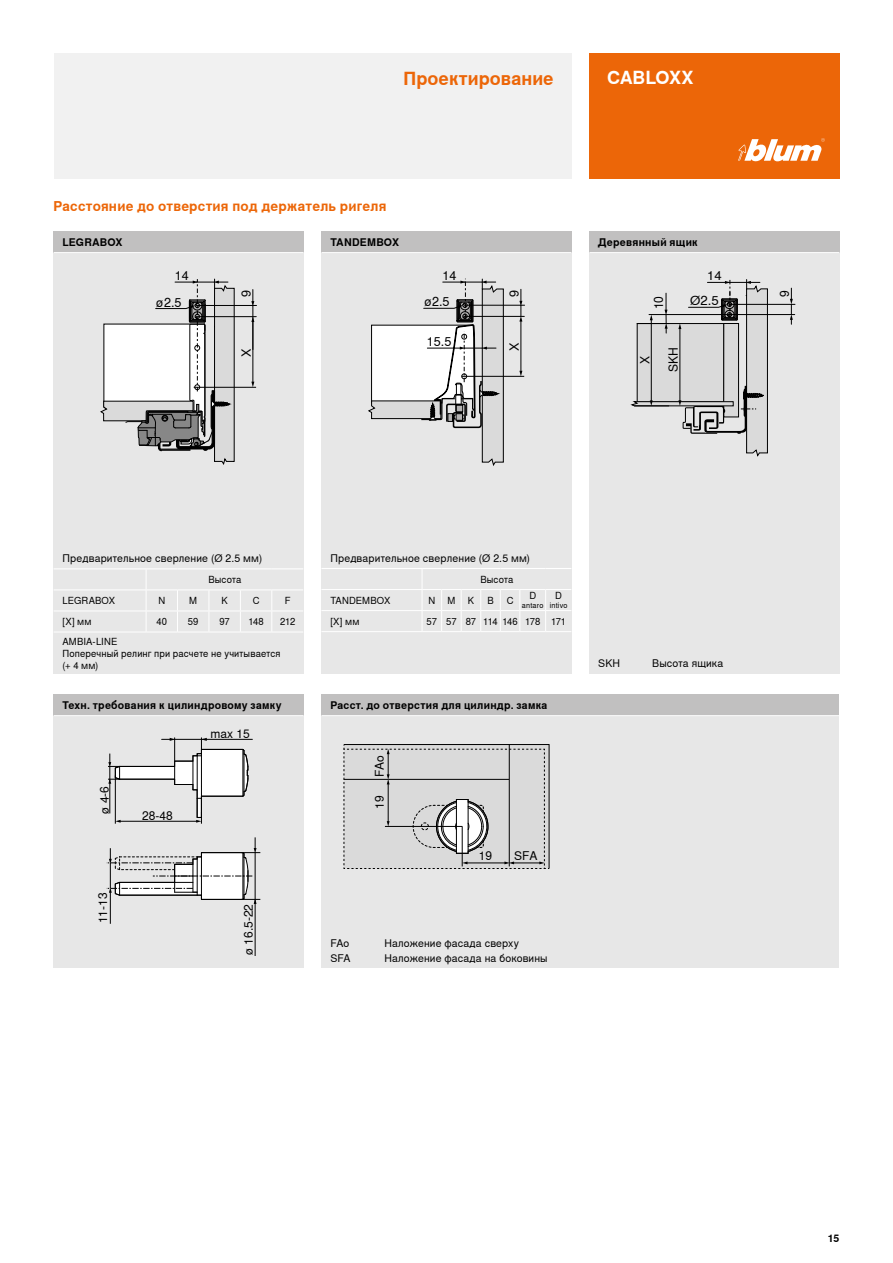
<style>
.page{position:relative;width:893px;height:1263px;background:#fff}
.page>*{position:absolute;margin:0;border:0;box-sizing:border-box;transform-origin:0 0}
.t1{font:700 18px "Nimbus Sans Global";color:#ec6608}
.t2{font:700 18px "Nimbus Sans Global";letter-spacing:-.015em;color:#fff}
.t3{font:700 13.5px "Nimbus Sans Global";letter-spacing:.015em;color:#ec6608}
.t4{font:12.6px "Nimbus Sans Global";color:#000}
.t5{font:12.6px "Nimbus Sans Global";color:#000;scale:.96 1}
.t6{font:12.6px "Nimbus Sans Global";color:#000;scale:1.05 1}
.t7{font:12px "Nimbus Sans Global";color:#000}
.t8{font:10.5px "Nimbus Sans Global";letter-spacing:.015em;color:#000}
.t9{font:700 10.5px "Nimbus Sans Global";letter-spacing:.025em;color:#000}
.t10{font:9.75px/11.7px "Nimbus Sans Global";letter-spacing:.015em;color:#000}
.t11{font:9.75px "Nimbus Sans Global";letter-spacing:-.02em;color:#000}
.t12{font:7.5px "Nimbus Sans Global";letter-spacing:.025em;color:#000}
</style>
<div class="page">
<div style="left:589px;top:54px;width:250px;height:125px;background:#ec6608"></div>
<div style="left:54px;top:54px;width:517px;height:125px;background:#f0f0f0"></div>
<svg style="left:738px;top:138px;width:87px;height:23px"></svg>
<div style="left:321px;top:232px;width:250px;height:441px;background:#e7e7e7"></div>
<div style="left:54px;top:232px;width:250px;height:441px;background:#e7e7e7"></div>
<div style="left:321px;top:695px;width:518px;height:273px;background:#e7e7e7"></div>
<div style="left:589px;top:232px;width:250px;height:441px;background:#e7e7e7"></div>
<div style="left:54px;top:695px;width:250px;height:273px;background:#e7e7e7"></div>
<div style="left:54px;top:232px;width:250px;height:21px;background:#c1c0c0"></div>
<div style="left:321px;top:232px;width:250px;height:21px;background:#c1c0c0"></div>
<div style="left:589px;top:232px;width:250px;height:21px;background:#c1c0c0"></div>
<div style="left:321px;top:695px;width:518px;height:21px;background:#c1c0c0"></div>
<div style="left:54px;top:695px;width:250px;height:21px;background:#c1c0c0"></div>
<hr style="left:729px;top:304px;width:66px;height:1px;background:#000">
<hr style="left:649px;top:314px;width:146px;height:1px;background:#000">
<svg style="left:790px;top:288px;width:3px;height:36px"></svg>
<svg style="left:630px;top:279px;width:138px;height:178px"></svg>
<hr style="left:464px;top:305px;width:61px;height:1px;background:#000">
<hr style="left:464px;top:316px;width:60px;height:1px;background:#000">
<hr style="left:462px;top:376px;width:62px;height:1px;background:#000">
<hr style="left:521px;top:321px;width:1px;height:51px;background:#000">
<svg style="left:519px;top:371px;width:3px;height:5px"></svg>
<svg style="left:519px;top:289px;width:3px;height:33px"></svg>
<svg style="left:368px;top:279px;width:136px;height:187px"></svg>
<hr style="left:196px;top:305px;width:61px;height:1px;background:#000">
<hr style="left:196px;top:316px;width:60px;height:1px;background:#000">
<svg style="left:251px;top:289px;width:3px;height:18px"></svg>
<hr style="left:194px;top:387px;width:62px;height:1px;background:#000">
<hr style="left:253px;top:305px;width:1px;height:44px;background:#000">
<hr style="left:253px;top:321px;width:1px;height:62px;background:#000">
<svg style="left:251px;top:382px;width:3px;height:5px"></svg>
<svg style="left:251px;top:316px;width:3px;height:6px"></svg>
<svg style="left:100px;top:279px;width:135px;height:186px"></svg>
<svg style="left:344px;top:744px;width:205px;height:125px"></svg>
<hr style="left:110px;top:892px;width:1px;height:32px;background:#000">
<hr style="left:255px;top:903px;width:1px;height:52px;background:#000">
<svg style="left:106px;top:837px;width:154px;height:67px"></svg>
<hr style="left:206px;top:739px;width:46px;height:1px;background:#000">
<svg style="left:108px;top:738px;width:141px;height:86px"></svg>
<hr style="left:174px;top:739px;width:30px;height:1px;background:#000">
<hr style="left:321px;top:568px;width:101px;height:1px;background:#fff">
<hr style="left:321px;top:589px;width:101px;height:1px;background:#fff">
<hr style="left:321px;top:610px;width:101px;height:1px;background:#fff">
<hr style="left:321px;top:631px;width:101px;height:1px;background:#fff">
<svg style="left:422px;top:568px;width:149px;height:64px"></svg>
<hr style="left:54px;top:589px;width:92px;height:1px;background:#fff">
<hr style="left:146px;top:589px;width:32px;height:1px;background:#fff">
<hr style="left:178px;top:589px;width:31px;height:1px;background:#fff">
<hr style="left:209px;top:589px;width:31px;height:1px;background:#fff">
<hr style="left:240px;top:589px;width:32px;height:1px;background:#fff">
<hr style="left:272px;top:589px;width:31px;height:1px;background:#fff">
<hr style="left:54px;top:611px;width:92px;height:1px;background:#fff">
<hr style="left:146px;top:611px;width:32px;height:1px;background:#fff">
<svg style="left:146px;top:569px;width:1px;height:63px"></svg>
<hr style="left:178px;top:611px;width:31px;height:1px;background:#fff">
<svg style="left:177px;top:590px;width:1px;height:42px"></svg>
<hr style="left:209px;top:611px;width:31px;height:1px;background:#fff">
<hr style="left:240px;top:611px;width:32px;height:1px;background:#fff">
<svg style="left:240px;top:590px;width:1px;height:42px"></svg>
<hr style="left:272px;top:611px;width:31px;height:1px;background:#fff">
<svg style="left:271px;top:590px;width:1px;height:42px"></svg>
<hr style="left:54px;top:632px;width:92px;height:1px;background:#fff">
<hr style="left:146px;top:632px;width:32px;height:1px;background:#fff">
<hr style="left:178px;top:632px;width:31px;height:1px;background:#fff">
<hr style="left:209px;top:632px;width:31px;height:1px;background:#fff">
<hr style="left:240px;top:632px;width:32px;height:1px;background:#fff">
<hr style="left:272px;top:632px;width:31px;height:1px;background:#fff">
<hr style="left:54px;top:568px;width:92px;height:1px;background:#fff">
<hr style="left:146px;top:568px;width:32px;height:1px;background:#fff">
<hr style="left:178px;top:568px;width:31px;height:1px;background:#fff">
<hr style="left:209px;top:568px;width:31px;height:1px;background:#fff">
<hr style="left:240px;top:568px;width:32px;height:1px;background:#fff">
<hr style="left:272px;top:568px;width:31px;height:1px;background:#fff">
<hr style="left:54px;top:252px;width:250px;height:1px;background:#fff">
<hr style="left:321px;top:252px;width:250px;height:1px;background:#fff">
<hr style="left:589px;top:252px;width:250px;height:1px;background:#fff">
<hr style="left:54px;top:715px;width:250px;height:1px;background:#fff">
<hr style="left:321px;top:715px;width:518px;height:1px;background:#fff">
<h1 class="t1" style="left:404px;top:68px;width:152px">Проектирование</h1>
<h1 class="t2" style="left:607px;top:67px;width:88px">CABLOXX</h1>
<p class="t3" style="left:54px;top:198px;width:334px">Расстояние до отверстия под держатель ригеля</p>
<p class="t9" style="left:63px;top:236px;width:62px">LEGRABOX</p>
<p class="t4" style="left:175px;top:268px;width:16px">14</p>
<p class="t4" style="left:156px;top:295px;width:27px">ø2.5</p>
<p class="t4" style="left:239px;top:297px;width:9px;rotate:-90deg">9</p>
<p class="t4" style="left:239px;top:357px;width:10px;rotate:-90deg">X</p>
<p class="t9" style="left:330px;top:236px;width:70px">TANDEMBOX</p>
<p class="t9" style="left:598px;top:236px;width:101px">Деревянный ящик</p>
<p class="t4" style="left:442px;top:268px;width:16px">14</p>
<p class="t6" style="left:707px;top:268px;width:15px">14</p>
<p class="t4" style="left:424px;top:295px;width:27px">ø2.5</p>
<p class="t4" style="left:427px;top:334px;width:26px">15.5</p>
<p class="t4" style="left:507px;top:297px;width:9px;rotate:-90deg">9</p>
<p class="t4" style="left:507px;top:351px;width:10px;rotate:-90deg">X</p>
<p class="t5" style="left:651px;top:309px;width:15px;rotate:-90deg">10</p>
<p class="t6" style="left:690px;top:294px;width:29px">Ø2.5</p>
<p class="t5" style="left:638px;top:364px;width:10px;rotate:-90deg">X</p>
<p class="t5" style="left:666px;top:372px;width:27px;rotate:-90deg">SKH</p>
<p class="t5" style="left:778px;top:297px;width:8px;rotate:-90deg">9</p>
<p class="t8" style="left:63px;top:552px;width:201px">Прeдвaрительное свeрлeниe (Ø 2.5 мм)</p>
<p class="t8" style="left:330px;top:552px;width:201px">Прeдвaрительное свeрлeниe (Ø 2.5 мм)</p>
<p class="t10" style="left:208px;top:574px;width:34px">Высота</p>
<p class="t10" style="left:63px;top:595px;width:54px">LEGRABOX</p>
<p class="t10" style="left:158px;top:595px;width:8px">N</p>
<p class="t10" style="left:189px;top:595px;width:9px">M</p>
<p class="t10" style="left:221px;top:595px;width:8px">K</p>
<p class="t10" style="left:253px;top:595px;width:8px">C</p>
<p class="t10" style="left:285px;top:595px;width:7px">F</p>
<p class="t10" style="left:63px;top:616px;width:30px">[X] мм</p>
<p class="t10" style="left:156px;top:616px;width:12px">40</p>
<p class="t10" style="left:188px;top:616px;width:12px">59</p>
<p class="t10" style="left:219px;top:616px;width:12px">97</p>
<p class="t10" style="left:248px;top:616px;width:17px">148</p>
<p class="t10" style="left:280px;top:616px;width:17px">212</p>
<p class="t10" style="left:63px;top:636px;width:220px">AMBIA-LINE<br>Поперечный релинг при расчете не учитывается (+ 4 мм)</p>
<p class="t9" style="left:63px;top:699px;width:220px">Техн. требования к цилиндровому замку</p>
<p class="t7" style="left:98px;top:814px;width:30px;rotate:-90deg">ø 4-6</p>
<p class="t7" style="left:142px;top:809px;width:32px">28-48</p>
<p class="t7" style="left:210px;top:727px;width:41px">max 15</p>
<p class="t7" style="left:96px;top:923px;width:32px;rotate:-90deg">11-13</p>
<p class="t7" style="left:242px;top:955px;width:53px;rotate:-90deg">ø 16.5-22</p>
<p class="t10" style="left:480px;top:573px;width:34px">Высота</p>
<p class="t10" style="left:330px;top:594px;width:61px">TANDEMBOX</p>
<p class="t10" style="left:428px;top:594px;width:8px">N</p>
<p class="t10" style="left:447px;top:594px;width:9px">M</p>
<p class="t10" style="left:468px;top:594px;width:8px">K</p>
<p class="t10" style="left:487px;top:594px;width:8px">B</p>
<p class="t10" style="left:507px;top:594px;width:8px">C</p>
<p class="t10" style="left:529px;top:590px;width:8px">D</p>
<p class="t12" style="left:522px;top:601px;width:23px">antaro</p>
<p class="t10" style="left:555px;top:590px;width:8px">D</p>
<p class="t12" style="left:550px;top:601px;width:19px">intivo</p>
<p class="t10" style="left:330px;top:615px;width:30px">[X] мм</p>
<p class="t11" style="left:427px;top:616px;width:141px">57 57 87 114 146 178 171</p>
<p class="t9" style="left:330px;top:699px;width:219px">Расст. до отверстия для цилиндр. замка</p>
<p class="t7" style="left:373px;top:777px;width:24px;rotate:-90deg">FAo</p>
<p class="t7" style="left:373px;top:809px;width:15px;rotate:-90deg">19</p>
<p class="t7" style="left:479px;top:849px;width:15px">19</p>
<p class="t7" style="left:514px;top:849px;width:25px">SFA</p>
<p class="t8" style="left:330px;top:937px;width:20px">FAo</p>
<p class="t8" style="left:384px;top:937px;width:136px">Наложение фасада сверху</p>
<p class="t8" style="left:330px;top:952px;width:22px">SFA</p>
<p class="t8" style="left:384px;top:952px;width:165px">Наложение фасада на боковины</p>
<p class="t8" style="left:598px;top:657px;width:23px">SKH</p>
<p class="t8" style="left:652px;top:657px;width:72px">Высота ящика</p>
<p class="t9" style="left:828px;top:1232px;width:13px">15</p>
</div>
